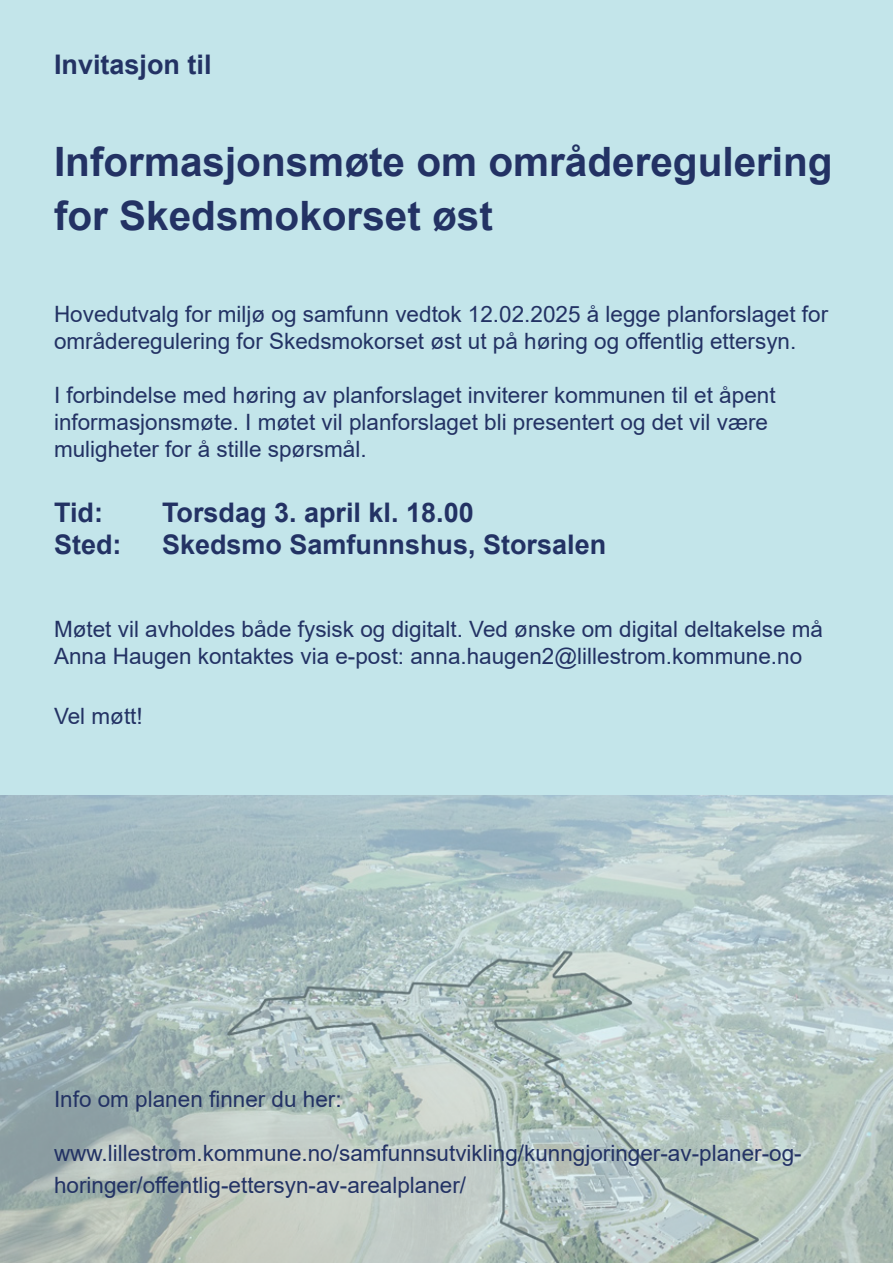
<style>
.page{position:relative;width:893px;height:1263px;background:#c3e5ea}
.page>*{position:absolute;margin:0;border:0;box-sizing:border-box;transform-origin:0 0}
.t1{font:700 40.5px/54px "Arial";color:#233264}
.t2{font:700 27px "Arial";color:#233264}
.t3{font:22.5px/27px "Arial";color:#233264}
</style>
<div class="page">
<img style="left:0;top:795px;width:893px;height:468px">
<p class="t2" style="left:54px;top:45px;width:159px">Invitasjon til</p>
<p class="t1" style="left:54px;top:135px;width:780px">Informasjonsmøte om områderegulering for Skedsmokorset øst</p>
<p class="t3" style="left:54px;top:301px;width:776px">Hovedutvalg for miljø og samfunn vedtok 12.02.2025 å legge planforslaget for områderegulering for Skedsmokorset øst ut på høring og offentlig ettersyn.</p>
<p class="t3" style="left:54px;top:382px;width:723px">I forbindelse med høring av planforslaget inviterer kommunen til et åpent informasjonsmøte. I møtet vil planforslaget bli presentert og det vil være muligheter for å stille spørsmål.</p>
<p class="t2" style="left:54px;top:493px;width:50px">Tid:</p>
<p class="t2" style="left:162px;top:493px;width:313px">Torsdag 3. april kl. 18.00</p>
<p class="t2" style="left:54px;top:526px;width:69px">Sted:</p>
<p class="t2" style="left:162px;top:526px;width:446px">Skedsmo Samfunnshus, Storsalen</p>
<p class="t3" style="left:54px;top:616px;width:771px">Møtet vil avholdes både fysisk og digitalt. Ved ønske om digital deltakelse må<br>Anna Haugen kontaktes via e-post: anna.haugen2@lillestrom.kommune.no</p>
<p class="t3" style="left:54px;top:702px;width:90px">Vel møtt!</p>
<p class="t3" style="left:54px;top:1085px;width:289px">Info om planen finner du her:</p>
<p class="t3" style="left:54px;top:1137px;width:749px;line-height:32.4px">www.lillestrom.kommune.no/samfunnsutvikling/kunngjoringer-av-planer-og&shy;horinger/offentlig-ettersyn-av-arealplaner/</p>
</div>
